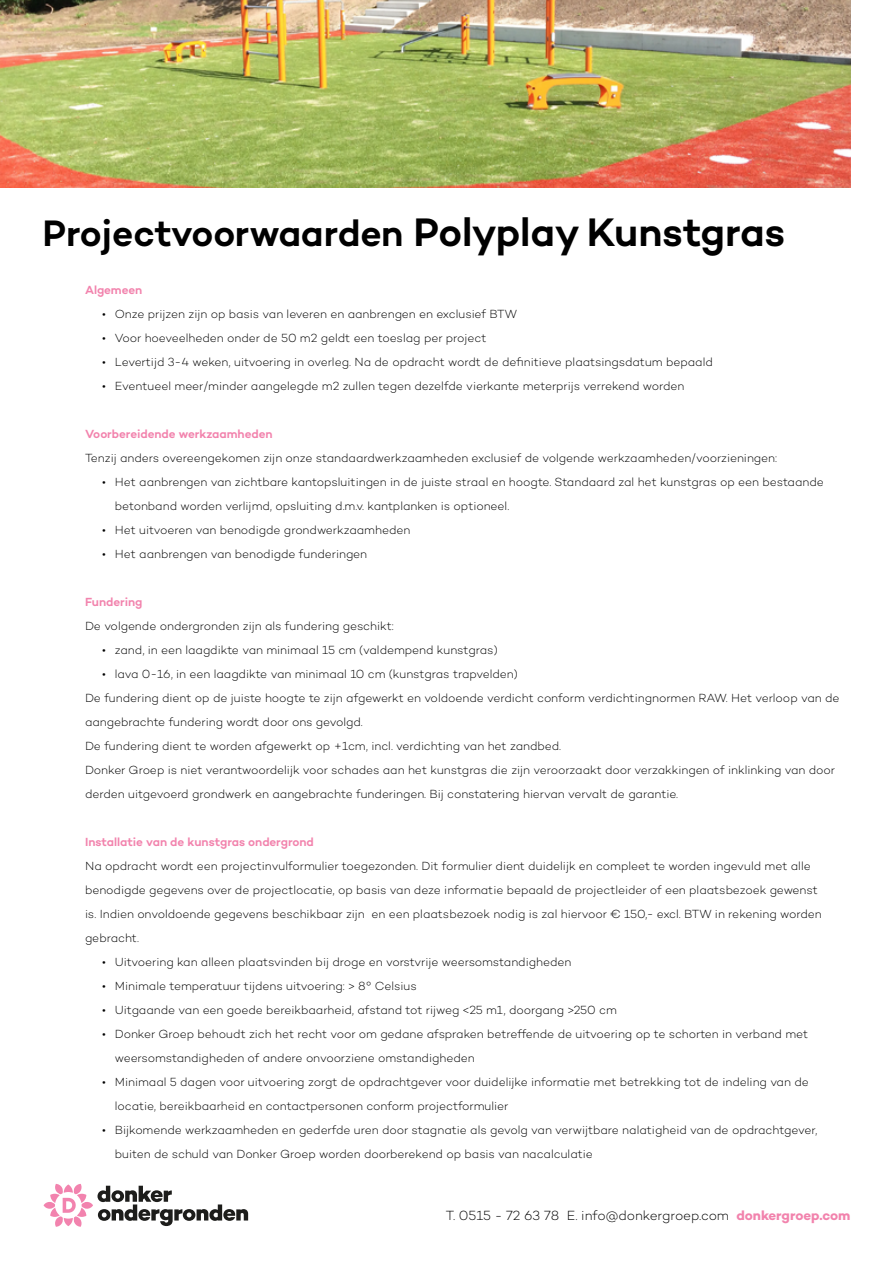
<style>
.page{position:relative;width:893px;height:1263px;background:#fff}
.page>*{position:absolute;margin:0;border:0;box-sizing:border-box;transform-origin:0 0}
.t1{font:600 37.5px "Campton";letter-spacing:-.005em;color:#000}
.t2{font:300 13.5px "Campton";letter-spacing:-.005em;color:#000}
.t3{font:300 12px/24px "Campton";letter-spacing:-.005em;color:#000}
.t4{font:600 12px "Campton";letter-spacing:-.005em;color:#f283ad}
.s1{font-size:40.5px}
.s2{font-weight:700;color:#f283ad}
</style>
<div class="page">
<img style="left:0;top:0;width:850px;height:187px">
<svg style="left:44px;top:1184px;width:204px;height:43px"></svg>
<h1 class="t1" style="left:43px;top:209px;width:744px">Projectvoorwaarden <span class="s1">Polyplay Kunstgras</span></h1>
<p class="t4" style="left:85px;top:282px;width:59px">Algemeen</p>
<p class="t3" style="left:102px;top:302px;width:416px">• Onze prijzen zijn op basis van leveren en aanbrengen en exclusief BTW</p>
<p class="t3" style="left:102px;top:326px;width:386px">• Voor hoeveelheden onder de 50 m2 geldt een toeslag per project</p>
<p class="t3" style="left:102px;top:350px;width:612px">• Levertijd 3-4 weken, uitvoering in overleg. Na de opdracht wordt de definitieve plaatsingsdatum bepaald</p>
<p class="t3" style="left:102px;top:374px;width:584px">• Eventueel meer/minder aangelegde m2 zullen tegen dezelfde vierkante meterprijs verrekend worden</p>
<p class="t4" style="left:85px;top:426px;width:189px">Voorbereidende werkzaamheden</p>
<p class="t3" style="left:85px;top:446px;width:693px">Tenzij anders overeengekomen zijn onze standaardwerkzaamheden exclusief de volgende werkzaamheden/voorzieningen:</p>
<p class="t3" style="left:115px;top:470px;width:711px;text-indent:-13px">• Het aanbrengen van zichtbare kantopsluitingen in de juiste straal en hoogte. Standaard zal het kunstgras op een bestaande betonband worden verlijmd, opsluiting d.m.v. kantplanken is optioneel.</p>
<p class="t3" style="left:102px;top:518px;width:310px">• Het uitvoeren van benodigde grondwerkzaamheden</p>
<p class="t3" style="left:102px;top:542px;width:267px">• Het aanbrengen van benodigde funderingen</p>
<p class="t4" style="left:85px;top:594px;width:59px">Fundering</p>
<p class="t3" style="left:85px;top:614px;width:310px">De volgende ondergronden zijn als fundering geschikt:</p>
<p class="t3" style="left:102px;top:638px;width:397px">• zand, in een laagdikte van minimaal 15 cm (valdempend kunstgras)</p>
<p class="t3" style="left:85px;top:662px;width:756px;text-indent:17px">• lava 0-16, in een laagdikte van minimaal 10 cm (kunstgras trapvelden)<br>De fundering dient op de juiste hoogte te zijn afgewerkt en voldoende verdicht conform verdichtingnormen RAW. Het verloop van de aangebrachte fundering wordt door ons gevolgd.<br>De fundering dient te worden afgewerkt op +1cm, incl. verdichting van het zandbed.<br>Donker Groep is niet verantwoordelijk voor schades aan het kunstgras die zijn veroorzaakt door verzakkingen of inklinking van door derden uitgevoerd grondwerk en aangebrachte funderingen. Bij constatering hiervan vervalt de garantie.</p>
<p class="t4" style="left:85px;top:834px;width:230px">Installatie van de kunstgras ondergrond</p>
<p class="t3" style="left:85px;top:854px;width:738px">Na opdracht wordt een projectinvulformulier toegezonden. Dit formulier dient duidelijk en compleet te worden ingevuld met alle benodigde gegevens over de projectlocatie, op basis van deze informatie bepaald de projectleider of een plaatsbezoek gewenst is. Indien onvoldoende gegevens beschikbaar zijn en een plaatsbezoek nodig is zal hiervoor € 150,- excl. BTW in rekening worden gebracht.</p>
<p class="t3" style="left:102px;top:950px;width:471px">• Uitvoering kan alleen plaatsvinden bij droge en vorstvrije weersomstandigheden</p>
<p class="t3" style="left:102px;top:974px;width:316px">• Minimale temperatuur tijdens uitvoering: &gt; 8° Celsius</p>
<p class="t3" style="left:102px;top:998px;width:516px">• Uitgaande van een goede bereikbaarheid, afstand tot rijweg &lt;25 m1, doorgang &gt;250 cm</p>
<p class="t3" style="left:115px;top:1022px;width:695px;text-indent:-13px">• Donker Groep behoudt zich het recht voor om gedane afspraken betreffende de uitvoering op te schorten in verband met weersomstandigheden of andere onvoorziene omstandigheden</p>
<p class="t3" style="left:115px;top:1070px;width:696px;text-indent:-13px">• Minimaal 5 dagen voor uitvoering zorgt de opdrachtgever voor duidelijke informatie met betrekking tot de indeling van de locatie, bereikbaarheid en contactpersonen conform projectformulier</p>
<p class="t3" style="left:115px;top:1118px;width:704px;text-indent:-13px">• Bijkomende werkzaamheden en gederfde uren door stagnatie als gevolg van verwijtbare nalatigheid van de opdrachtgever, buiten de schuld van Donker Groep worden doorberekend op basis van nacalculatie</p>
<p class="t2" style="left:446px;top:1207px;width:406px">T. 0515 - 72 63 78 E. info@donkergroep.com <span class="s2">donkergroep.com</span></p>
</div>
